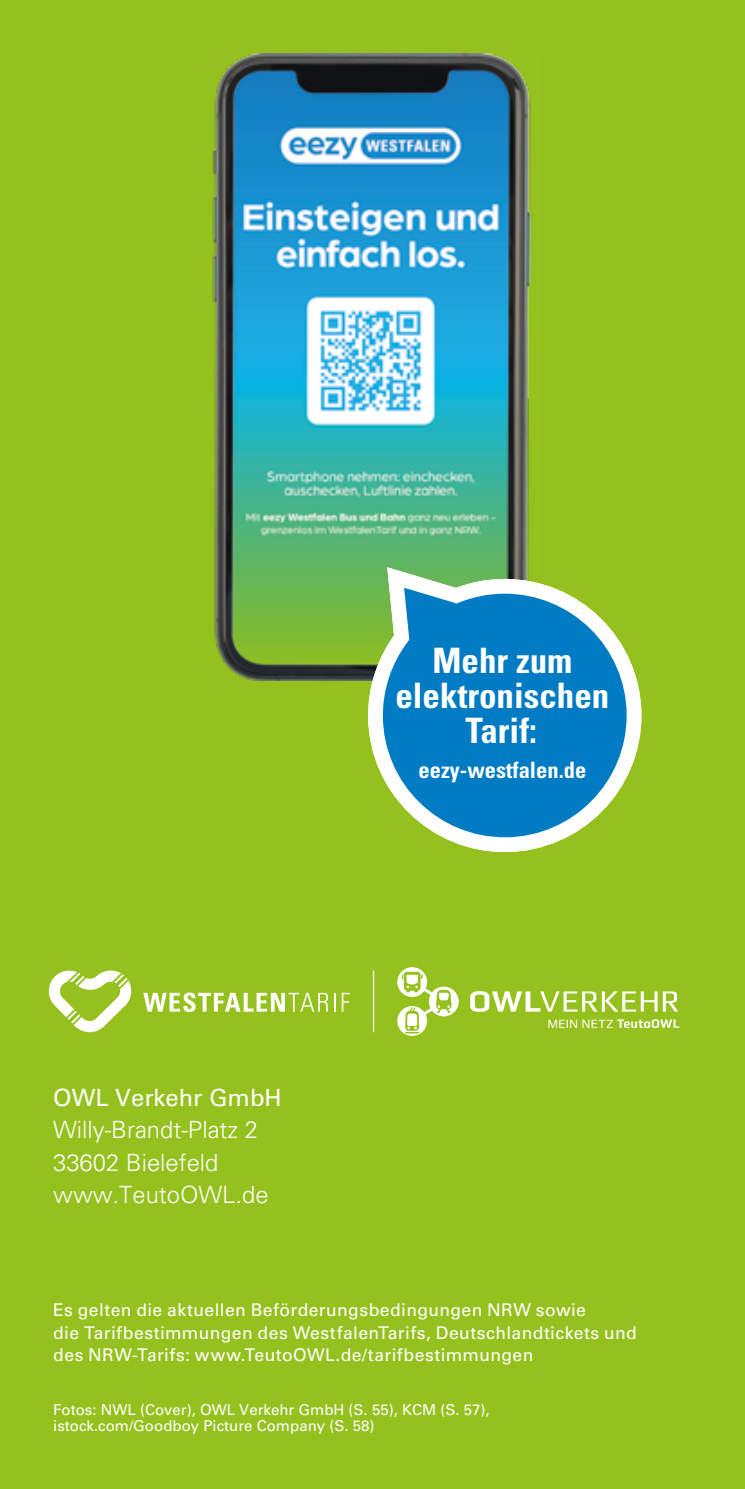
<style>
.page{position:relative;width:745px;height:1489px;background:#fff}
.page>*{position:absolute;margin:0;border:0;box-sizing:border-box;transform-origin:0 0}
.t1{font:700 condensed 35px/35px "Univers LT Pro";color:#fff;text-align:center}
.t2{font:300 23.75px/32.5px "Univers LT Pro 45";color:#fff}
.t3{font:23.75px "Univers LT Pro 55 Roman";color:#fff}
.t4{font:700 condensed 22.5px "Univers LT Pro";color:#fff}
.t5{font:17.5px/22.5px "Univers LT Pro 55 Roman";letter-spacing:.025em;color:#fff}
.t6{font:15px/16.2px "Univers LT Pro 55 Roman";color:#fff}
</style>
<div class="page">
<div style="left:0;top:0;width:744px;height:1488px;background:#95c11f"></div>
<img style="left:212px;top:53px;width:320px;height:627px">
<svg style="left:360px;top:564px;width:282px;height:289px"></svg>
<svg style="left:341px;top:992px;width:8px;height:19px"></svg>
<svg style="left:143px;top:992px;width:192px;height:19px"></svg>
<svg style="left:49px;top:970px;width:83px;height:63px"></svg>
<hr style="left:372px;top:970px;width:2px;height:62px;background:#fff">
<svg style="left:470px;top:991px;width:207px;height:20px"></svg>
<svg style="left:548px;top:1019px;width:131px;height:8px"></svg>
<svg style="left:397px;top:967px;width:61px;height:68px"></svg>
<h1 class="t1" style="left:395px;top:642px;width:215px">Mehr zum elektronischen<br>Tarif:</h1>
<p class="t4" style="left:418px;top:756px;width:169px">eezy-westfalen.de</p>
<h2 class="t3" style="left:53px;top:1080px;width:230px">OWL Verkehr GmbH</h2>
<h2 class="t2" style="left:53px;top:1112px;width:217px">Willy-Brandt-Platz 2<br>33602 Bielefeld www.TeutoOWL.de</h2>
<p class="t5" style="left:53px;top:1297px;width:585px">Es gelten die aktuellen Beförderungsbedingungen NRW sowie<br>die Tarifbestimmungen des WestfalenTarifs, Deutschlandtickets und des NRW-Tarifs: www.TeutoOWL.de/tarifbestimmungen</p>
<p class="t6" style="left:53px;top:1400px;width:437px">Fotos: NWL (Cover), OWL Verkehr GmbH (S. 55), KCM (S. 57), istock.com/Goodboy Picture Company (S. 58)</p>
</div>
